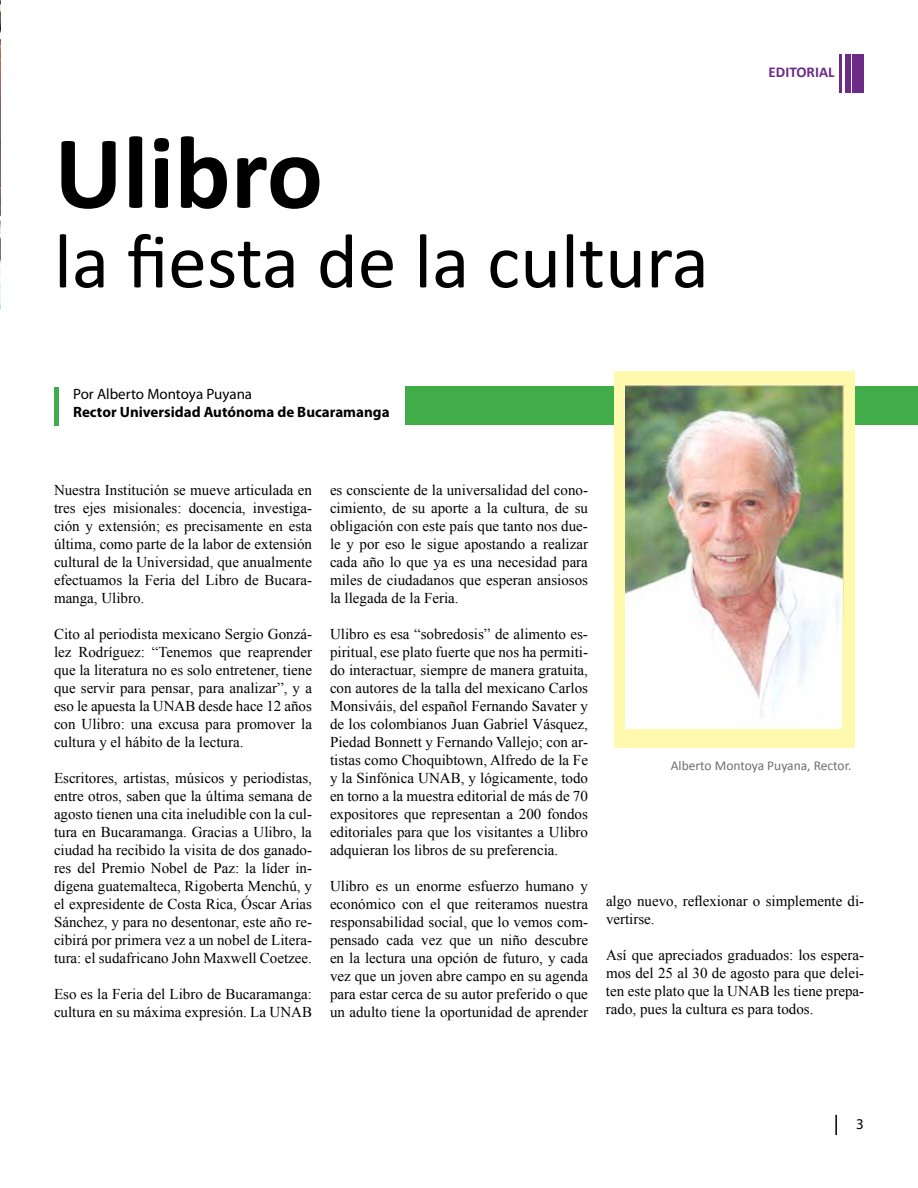
<style>
.page{position:relative;width:918px;height:1188px;background:#fff}
.page>*{position:absolute;margin:0;border:0;box-sizing:border-box;transform-origin:0 0}
.t1{font:700 105px "Calibri";color:#000}
.t2{font:78px "Calibri";color:#000}
.t3{font:15px/18px "Times New Roman";color:#000;text-align:justify}
.t4{font:700 15px "Myriad Pro";color:#000}
.t5{font:15px "Myriad Pro";color:#000}
.t6{font:700 15px "Calibri";color:#6d2b88}
.t7{font:13.5px "Calibri";color:#6d6e71}
</style>
<div class="page">
<hr style="left:835px;top:1115px;width:2px;height:20px;background:#000">
<img style="left:0;top:0;width:1px;height:308px">
<hr style="left:840px;top:54px;width:2px;height:38px;background:#6d2b88">
<div style="left:845px;top:54px;width:5px;height:38px;background:#6d2b88"></div>
<div style="left:853px;top:54px;width:11px;height:38px;background:#6d2b88"></div>
<div style="left:54px;top:387px;width:5px;height:38px;background:#41ad49"></div>
<div style="left:405px;top:386px;width:513px;height:38px;background:#41ad49"></div>
<div style="left:615px;top:372px;width:240px;height:376px;background:#fff9ae"></div>
<img style="left:626px;top:385px;width:218px;height:344px">
<h1 class="t1" style="left:54px;top:106px;width:270px">Ulibro</h1>
<h2 class="t2" style="left:54px;top:212px;width:657px">la fiesta de la cultura</h2>
<p class="t5" style="left:73px;top:384px;width:181px">Por Alberto Montoya Puyana</p>
<p class="t4" style="left:73px;top:402px;width:318px">Rector Universidad Autónoma de Bucaramanga</p>
<p class="t6" style="left:769px;top:62px;width:67px">EDITORIAL</p>
<p class="t3" style="left:54px;top:481px;width:260px">Nuestra Institución se mueve articulada en tres ejes misionales: docencia, investiga&shy;ción y extensión; es precisamente en esta última, como parte de la labor de extensión cultural de la Universidad, que anualmente efectuamos la Feria del Libro de Bucara&shy;manga, Ulibro.</p>
<p class="t3" style="left:54px;top:625px;width:260px">Cito al periodista mexicano Sergio Gonzá&shy;lez Rodríguez: “Tenemos que reaprender que la literatura no es solo entretener, tiene que servir para pensar, para analizar”, y a eso le apuesta la UNAB desde hace 12 años con Ulibro: una excusa para promover la cultura y el hábito de la lectura.</p>
<p class="t3" style="left:54px;top:769px;width:260px">Escritores, artistas, músicos y periodistas, entre otros, saben que la última semana de agosto tienen una cita ineludible con la cul&shy;tura en Bucaramanga. Gracias a Ulibro, la ciudad ha recibido la visita de dos ganado&shy;res del Premio Nobel de Paz: la líder in&shy;dígena guatemalteca, Rigoberta Menchú, y el expresidente de Costa Rica, Óscar Arias Sánchez, y para no desentonar, este año re&shy;cibirá por primera vez a un nobel de Litera&shy;tura: el sudafricano John Maxwell Coetzee.</p>
<p class="t3" style="left:54px;top:985px;width:260px">Eso es la Feria del Libro de Bucaramanga: cultura en su máxima expresión. La UNAB</p>
<p class="t3" style="left:330px;top:481px;width:260px">es consciente de la universalidad del cono&shy;cimiento, de su aporte a la cultura, de su obligación con este país que tanto nos due&shy;le y por eso le sigue apostando a realizar cada año lo que ya es una necesidad para miles de ciudadanos que esperan ansiosos la llegada de la Feria.</p>
<p class="t3" style="left:330px;top:625px;width:260px">Ulibro es esa “sobredosis” de alimento es&shy;piritual, ese plato fuerte que nos ha permiti&shy;do interactuar, siempre de manera gratuita, con autores de la talla del mexicano Carlos Monsiváis, del español Fernando Savater y de los colombianos Juan Gabriel Vásquez, Piedad Bonnett y Fernando Vallejo; con ar&shy;tistas como Choquibtown, Alfredo de la Fe y la Sinfónica UNAB, y lógicamente, todo en torno a la muestra editorial de más de 70 expositores que representan a 200 fondos editoriales para que los visitantes a Ulibro adquieran los libros de su preferencia.</p>
<p class="t3" style="left:330px;top:877px;width:260px">Ulibro es un enorme esfuerzo humano y económico con el que reiteramos nuestra responsabilidad social, que lo vemos com&shy;pensado cada vez que un niño descubre en la lectura una opción de futuro, y cada vez que un joven abre campo en su agenda para estar cerca de su autor preferido o que un adulto tiene la oportunidad de aprender</p>
<p class="t7" style="left:671px;top:757px;width:182px">Alberto Montoya Puyana, Rector.</p>
<p class="t3" style="left:606px;top:892px;width:260px">algo nuevo, reflexionar o simplemente di&shy;vertirse.</p>
<p class="t3" style="left:606px;top:946px;width:260px">Así que apreciados graduados: los espera&shy;mos del 25 al 30 de agosto para que delei&shy;ten este plato que la UNAB les tiene prepa&shy;rado, pues la cultura es para todos.</p>
<p class="t5" style="left:856px;top:1115px;width:9px">3</p>
</div>
